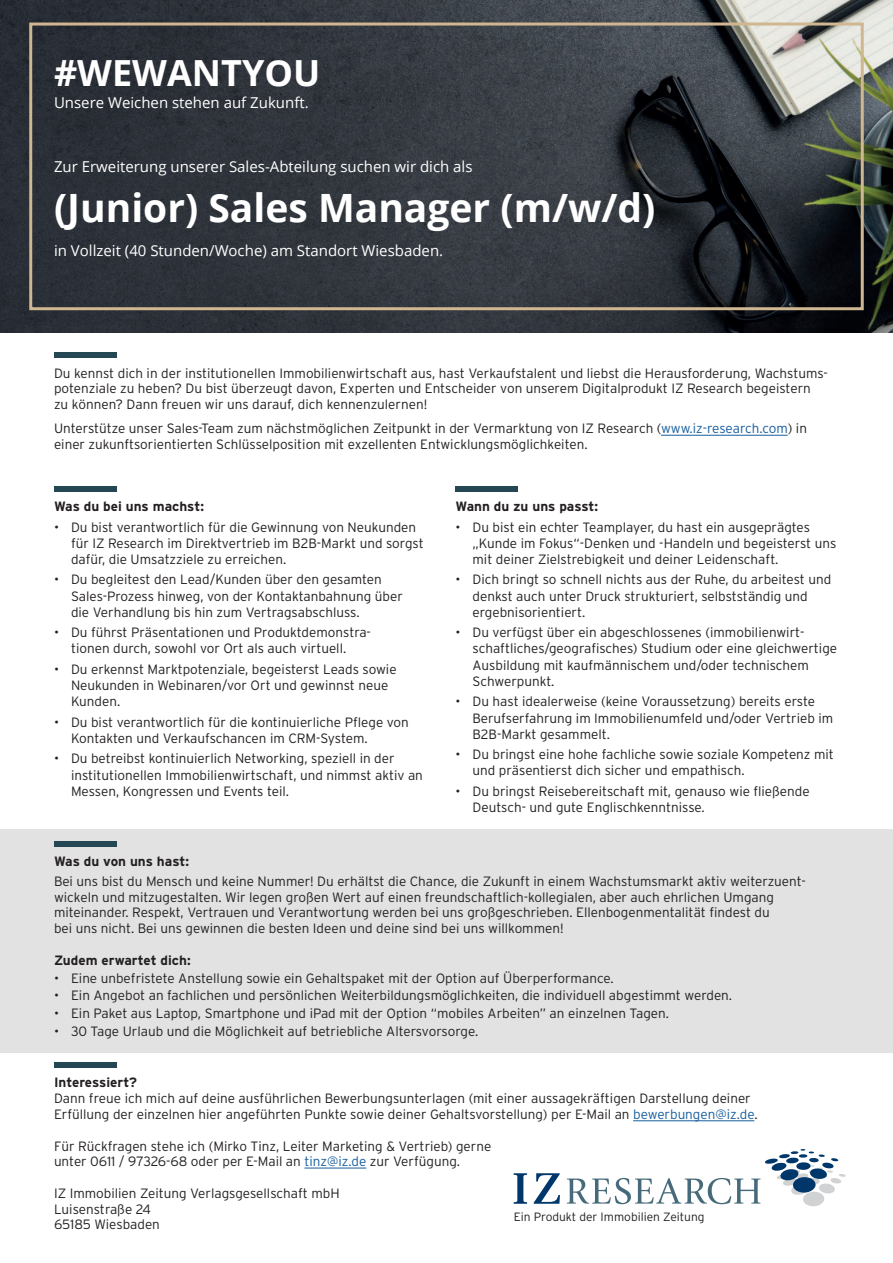
<style>
.page{position:relative;width:893px;height:1263px;background:#fff}
.page>*{position:absolute;margin:0;border:0;box-sizing:border-box;transform-origin:0 0}
.t1{font:700 39px "Open Sans";color:#fff}
.t2{font:700 36px "Open Sans";color:#fff}
.t3{font:15px "Open Sans";color:#fff}
.t4{font:300 13.5px/16.2px "Interstate";color:#231f20}
.t5{font:700 13.5px "Interstate";color:#231f20}
.t6{font:300 12px "Interstate";color:#231f20}
.s1{color:#175d9e}
</style>
<div class="page">
<div style="left:0;top:829px;width:893px;height:223px;background:#e2e2e2"></div>
<hr style="left:661px;top:435px;width:127px;height:1px;background:#175d9e">
<svg style="left:567px;top:1149px;width:279px;height:57px"></svg>
<svg style="left:514px;top:1173px;width:13px;height:31px"></svg>
<svg style="left:534px;top:1173px;width:26px;height:31px"></svg>
<div style="left:54px;top:487px;width:63px;height:5px;background:#254753"></div>
<div style="left:455px;top:487px;width:63px;height:5px;background:#254753"></div>
<div style="left:54px;top:842px;width:63px;height:5px;background:#254753"></div>
<div style="left:54px;top:353px;width:63px;height:5px;background:#254753"></div>
<div style="left:54px;top:1063px;width:63px;height:5px;background:#254753"></div>
<hr style="left:633px;top:1120px;width:121px;height:1px;background:#175d9e">
<hr style="left:304px;top:1168px;width:62px;height:1px;background:#175d9e">
<img style="left:0;top:0;width:893px;height:333px">
<div style="left:29px;top:23px;width:835px;height:287px;border:3px solid #d0b792"></div>
<h2 class="t2" style="left:54px;top:48px;width:268px">#WEWANTYOU</h2>
<p class="t3" style="left:54px;top:92px;width:256px">Unsere Weichen stehen auf Zukunft.</p>
<p class="t3" style="left:54px;top:156px;width:420px">Zur Erweiterung unserer Sales-Abteilung suchen wir dich als</p>
<h1 class="t1" style="left:54px;top:181px;width:603px">(Junior) Sales Manager (m/w/d)</h1>
<p class="t3" style="left:54px;top:240px;width:391px">in Vollzeit (40 Stunden/Woche) am Standort Wiesbaden.</p>
<p class="t4" style="left:54px;top:365px;width:775px;line-height:15.8px">Du kennst dich in der institutionellen Immobilienwirtschaft aus, hast Verkaufstalent und liebst die Herausforderung, Wachstums&shy;potenziale zu heben? Du bist überzeugt davon, Experten und Entscheider von unserem Digitalprodukt IZ Research begeistern zu können? Dann freuen wir uns darauf, dich kennenzulernen!</p>
<p class="t4" style="left:54px;top:421px;width:754px;line-height:15.8px">Unterstütze unser Sales-Team zum nächstmöglichen Zeitpunkt in der Vermarktung von IZ Research (<span class="s1">www.iz-research.com</span>) in einer zukunftsorientierten Schlüsselposition mit exzellenten Entwicklungsmöglichkeiten.</p>
<p class="t5" style="left:54px;top:499px;width:151px">Was du bei uns machst:</p>
<p class="t4" style="left:71px;top:519px;width:354px;text-indent:-17px">• Du bist verantwortlich für die Gewinnung von Neukunden für IZ Research im Direktvertrieb im B2B-Markt und sorgst dafür, die Umsatzziele zu erreichen.</p>
<p class="t4" style="left:71px;top:571px;width:333px;text-indent:-17px">• Du begleitest den Lead/Kunden über den gesamten<br>Sales-Prozess hinweg, von der Kontaktanbahnung über die Verhandlung bis hin zum Vertragsabschluss.</p>
<p class="t4" style="left:54px;top:624px;width:318px;text-align:center">• Du führst Präsentationen und Produktdemonstra&shy;tionen durch, sowohl vor Ort als auch virtuell.</p>
<p class="t4" style="left:71px;top:661px;width:327px;text-indent:-17px">• Du erkennst Marktpotenziale, begeisterst Leads sowie<br>Neukunden in Webinaren/vor Ort und gewinnst neue<br>Kunden.</p>
<p class="t4" style="left:71px;top:714px;width:339px;text-indent:-17px">• Du bist verantwortlich für die kontinuierliche Pflege von<br>Kontakten und Verkaufschancen im CRM-System.</p>
<p class="t4" style="left:71px;top:750px;width:353px;text-indent:-17px">• Du betreibst kontinuierlich Networking, speziell in der institutionellen Immobilienwirtschaft, und nimmst aktiv an<br>Messen, Kongressen und Events teil.</p>
<p class="t5" style="left:455px;top:499px;width:144px">Wann du zu uns passt:</p>
<p class="t4" style="left:472px;top:519px;width:365px;text-indent:-17px">• Du bist ein echter Teamplayer, du hast ein ausgeprägtes „Kunde im Fokus“-Denken und -Handeln und begeisterst uns mit deiner Zielstrebigkeit und deiner Leidenschaft.</p>
<p class="t4" style="left:472px;top:571px;width:360px;text-indent:-17px">• Dich bringt so schnell nichts aus der Ruhe, du arbeitest und denkst auch unter Druck strukturiert, selbstständig und ergebnisorientiert.</p>
<p class="t4" style="left:472px;top:624px;width:366px;text-indent:-17px">• Du verfügst über ein abgeschlossenes (immobilienwirt&shy;schaftliches/geografisches) Studium oder eine gleichwertige Ausbildung mit kaufmännischem und/oder technischem Schwerpunkt.</p>
<p class="t4" style="left:472px;top:693px;width:362px;text-indent:-17px">• Du hast idealerweise (keine Voraussetzung) bereits erste<br>Berufserfahrung im Immobilienumfeld und/oder Vertrieb im<br>B2B-Markt gesammelt.</p>
<p class="t4" style="left:472px;top:746px;width:363px;text-indent:-17px">• Du bringst eine hohe fachliche sowie soziale Kompetenz mit und präsentierst dich sicher und empathisch.</p>
<p class="t4" style="left:472px;top:783px;width:339px;text-indent:-17px">• Du bringst Reisebereitschaft mit, genauso wie fließende<br>Deutsch- und gute Englischkenntnisse.</p>
<p class="t5" style="left:54px;top:853px;width:137px">Was du von uns hast:</p>
<p class="t4" style="left:54px;top:873px;width:753px;line-height:15.8px">Bei uns bist du Mensch und keine Nummer! Du erhältst die Chance, die Zukunft in einem Wachstumsmarkt aktiv weiterzuent&shy;wickeln und mitzugestalten. Wir legen großen Wert auf einen freundschaftlich-kollegialen, aber auch ehrlichen Umgang miteinander. Respekt, Vertrauen und Verantwortung werden bei uns großgeschrieben. Ellenbogenmentalität findest du<br>bei uns nicht. Bei uns gewinnen die besten Ideen und deine sind bei uns willkommen!</p>
<p class="t5" style="left:54px;top:952px;width:138px">Zudem erwartet dich:</p>
<p class="t4" style="left:54px;top:969px;width:561px">• Eine unbefristete Anstellung sowie ein Gehaltspaket mit der Option auf Überperformance.</p>
<p class="t4" style="left:54px;top:987px;width:680px">• Ein Angebot an fachlichen und persönlichen Weiterbildungsmöglichkeiten, die individuell abgestimmt werden.</p>
<p class="t4" style="left:54px;top:1005px;width:617px">• Ein Paket aus Laptop, Smartphone und iPad mit der Option “mobiles Arbeiten” an einzelnen Tagen.</p>
<p class="t4" style="left:54px;top:1023px;width:426px">• 30 Tage Urlaub und die Möglichkeit auf betriebliche Altersvorsorge.</p>
<p class="t5" style="left:54px;top:1075px;width:85px">Interessiert?</p>
<p class="t4" style="left:54px;top:1090px;width:705px;line-height:15.8px">Dann freue ich mich auf deine ausführlichen Bewerbungsunterlagen (mit einer aussagekräftigen Darstellung deiner<br>Erfüllung der einzelnen hier angeführten Punkte sowie deiner Gehaltsvorstellung) per E-Mail an <span class="s1">bewerbungen@iz.de</span>.</p>
<p class="t4" style="left:54px;top:1138px;width:439px;line-height:15.8px">Für Rückfragen stehe ich (Mirko Tinz, Leiter Marketing &amp; Vertrieb) gerne unter 0611 / 97326-68 oder per E-Mail an <span class="s1">tinz@iz.de</span> zur Verfügung.</p>
<p class="t4" style="left:54px;top:1185px;width:287px;line-height:15.8px">IZ Immobilien Zeitung Verlagsgesellschaft mbH<br>Luisenstraße 24<br>65185 Wiesbaden</p>
<p class="t6" style="left:514px;top:1210px;width:192px">Ein Produkt der Immobilien Zeitung</p>
</div>
